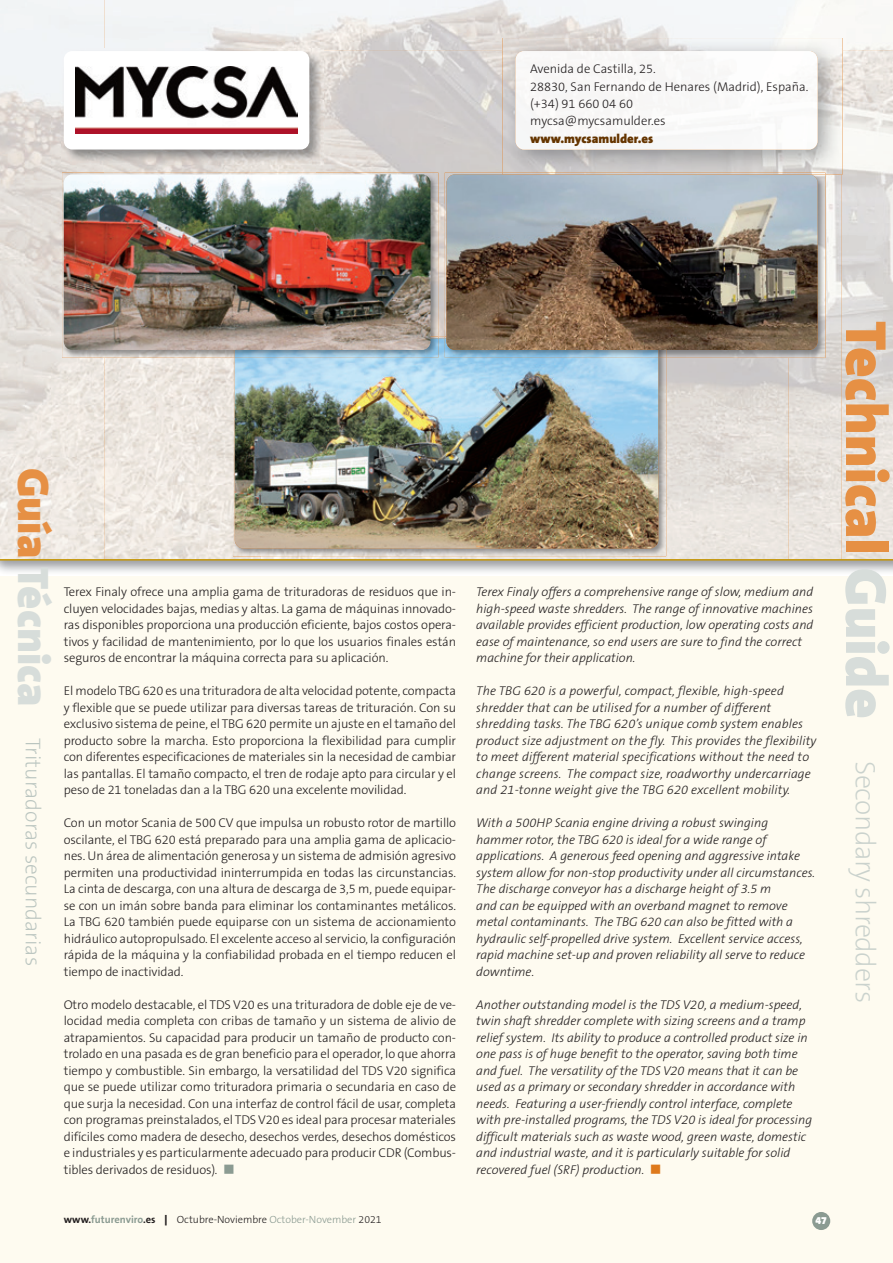
<style>
.page{position:relative;width:893px;height:1263px;background:#fff}
.page>*{position:absolute;margin:0;border:0;box-sizing:border-box;transform-origin:0 0}
.t1{font:900 44.4px "The Sans B9";color:#d7ddda}
.t2{font:200 28.2px "The Sans B2";letter-spacing:-.02em;color:#cad2cd}
.t3{font:200 21.45px "The Sans B2";color:#b9c4bf}
.t4{font:300 12.75px/16.5px "The Sans B3";letter-spacing:-.01em;color:#231f20;text-align:justify}
.t5{font:italic 300 12.75px/16.5px "The Sans B3";color:#231f20}
.t6{font:900 12.75px "The Sans B9";color:#653500}
.t7{font:300 10.5px "The Sans B3";color:#231f20}
.t8{font:900 10.5px "The Sans B9";color:#fff}
.s1{color:#e69044}
.s2{font-style:italic}
.s3{color:#8b9b92}
.s4{color:#de791b}
.s5{font-family:"The Sans B7";font-weight:700}
.s6{font-family:"The Sans B7";font-weight:700;color:#8b9b92}
.s7{font-family:"The Sans B9";font-weight:900}
.s8{font-family:"The Sans B9";font-weight:900;font-size:58.5px;color:#e69044}
.s9{font-family:"The Sans B9";font-weight:900;font-size:58.5px;color:#d7ddda}
</style>
<div class="page">
<div style="left:0;top:576px;width:893px;height:687px;background:#fefbf0"></div>
<div style="left:812px;top:1212px;width:18px;height:18px;background:#8b9b92;border-radius:50%"></div>
<svg style="left:0;top:0;width:893px;height:561px"></svg>
<img style="left:233px;top:337px;width:433px;height:219px">
<img style="left:235px;top:338px;width:423px;height:210px">
<img style="left:445px;top:173px;width:380px;height:185px">
<img style="left:445px;top:338px;width:213px;height:20px">
<img style="left:446px;top:174px;width:371px;height:176px">
<img style="left:62px;top:173px;width:376px;height:185px">
<img style="left:235px;top:338px;width:203px;height:20px">
<img style="left:64px;top:174px;width:367px;height:176px">
<img style="left:61px;top:49px;width:263px;height:115px">
<div style="left:64px;top:51px;width:245px;height:99px;background:#fff;border-radius:9px"></div>
<img style="left:76px;top:67px;width:221px;height:67px">
<img style="left:503px;top:38px;width:339px;height:136px">
<img style="left:503px;top:173px;width:322px;height:1px">
<img style="left:503px;top:174px;width:307px;height:1px">
<img style="left:516px;top:51px;width:301px;height:99px">
<p class="t4" style="left:530px;top:61px;width:280px;line-height:17.4px;text-align:left">Avenida de Castilla, 25.<br>28830, San Fernando de Henares (Madrid), España. (+34) 91 660 04 60<br>mycsa@mycsamulder.es</p>
<p class="t6" style="left:530px;top:132px;width:125px">www.mycsamulder.es</p>
<h1 class="t1" style="left:57px;top:468px;width:241px;rotate:90deg"><span class="s1">Guía</span> Técnica</h1>
<h3 class="t3" style="left:44px;top:738px;width:229px;rotate:90deg">Trituradoras secundarias</h3>
<p class="t4" style="left:64px;top:584px;width:394px">Terex Finaly ofrece una amplia gama de trituradoras de residuos que in&shy;cluyen velocidades bajas, medias y altas. La gama de máquinas innovado&shy;ras disponibles proporciona una producción eficiente, bajos costos opera&shy;tivos y facilidad de mantenimiento, por lo que los usuarios finales están seguros de encontrar la máquina correcta para su aplicación.</p>
<p class="t4" style="left:64px;top:683px;width:394px">El modelo TBG 620 es una trituradora de alta velocidad potente, compacta y flexible que se puede utilizar para diversas tareas de trituración. Con su exclusivo sistema de peine, el TBG 620 permite un ajuste en el tamaño del producto sobre la marcha. Esto proporciona la flexibilidad para cumplir con diferentes especificaciones de materiales sin la necesidad de cambiar las pantallas. El tamaño compacto, el tren de rodaje apto para circular y el peso de 21 toneladas dan a la TBG 620 una excelente movilidad.</p>
<p class="t4" style="left:64px;top:815px;width:394px">Con un motor Scania de 500 CV que impulsa un robusto rotor de martillo oscilante, el TBG 620 está preparado para una amplia gama de aplicacio&shy;nes. Un área de alimentación generosa y un sistema de admisión agresivo permiten una productividad ininterrumpida en todas las circunstancias.<br>La cinta de descarga, con una altura de descarga de 3,5 m, puede equipar&shy;se con un imán sobre banda para eliminar los contaminantes metálicos.<br>La TBG 620 también puede equiparse con un sistema de accionamiento hidráulico autopropulsado. El excelente acceso al servicio, la configuración rápida de la máquina y la confiabilidad probada en el tiempo reducen el tiempo de inactividad.</p>
<p class="t4" style="left:64px;top:997px;width:394px">Otro modelo destacable, el TDS V20 es una trituradora de doble eje de ve&shy;locidad media completa con cribas de tamaño y un sistema de alivio de atrapamientos. Su capacidad para producir un tamaño de producto con&shy;trolado en una pasada es de gran beneficio para el operador, lo que ahorra tiempo y combustible. Sin embargo, la versatilidad del TDS V20 significa que se puede utilizar como trituradora primaria o secundaria en caso de que surja la necesidad. Con una interfaz de control fácil de usar, completa con programas preinstalados, el TDS V20 es ideal para procesar materiales difíciles como madera de desecho, desechos verdes, desechos domésticos e industriales y es particularmente adecuado para producir CDR (Combus&shy;tibles derivados de residuos)<span class="s2">.</span> <span class="s3">■</span></p>
<p class="t5" style="left:476px;top:584px;width:339px">Terex Finaly offers a comprehensive range of slow, medium and high-speed waste shredders. The range of innovative machines available provides efficient production, low operating costs and ease of maintenance, so end users are sure to find the correct machine for their application.</p>
<p class="t5" style="left:476px;top:683px;width:342px">The TBG 620 is a powerful, compact, flexible, high-speed shredder that can be utilised for a number of different shredding tasks. The TBG 620’s unique comb system enables product size adjustment on the fly. This provides the flexibility to meet different material specifications without the need to change screens. The compact size, roadworthy undercarriage and 21-tonne weight give the TBG 620 excellent mobility.</p>
<p class="t5" style="left:476px;top:815px;width:340px">With a 500HP Scania engine driving a robust swinging hammer rotor, the TBG 620 is ideal for a wide range of applications. A generous feed opening and aggressive intake system allow for non-stop productivity under all circumstances.<br>The discharge conveyor has a discharge height of 3.5 m<br>and can be equipped with an overband magnet to remove metal contaminants. The TBG 620 can also be fitted with a hydraulic self-propelled drive system. Excellent service access, rapid machine set-up and proven reliability all serve to reduce downtime.</p>
<p class="t5" style="left:476px;top:997px;width:337px">Another outstanding model is the TDS V20, a medium-speed, twin shaft shredder complete with sizing screens and a tramp relief system. Its ability to produce a controlled product size in one pass is of huge benefit to the operator, saving both time and fuel. The versatility of the TDS V20 means that it can be used as a primary or secondary shredder in accordance with needs. Featuring a user-friendly control interface, complete with pre-installed programs, the TDS V20 is ideal for processing difficult materials such as waste wood, green waste, domestic and industrial waste, and it is particularly suitable for solid recovered fuel (SRF) production. <span class="s4">■</span></p>
<p class="t7" style="left:64px;top:1214px;width:319px"><span class="s5">www.</span><span class="s6">futurenviro</span><span class="s5">.es</span> <span class="s7">|</span> Octubre-Noviembre <span class="s3">October-November</span> 2021</p>
<p class="t8" style="left:815px;top:1215px;width:13px">47</p>
<h2 class="t2" style="left:880px;top:321px;width:683px;rotate:90deg"><span class="s8">Technical</span> <span class="s9">Guide</span> Secondary shredders</h2>
</div>
